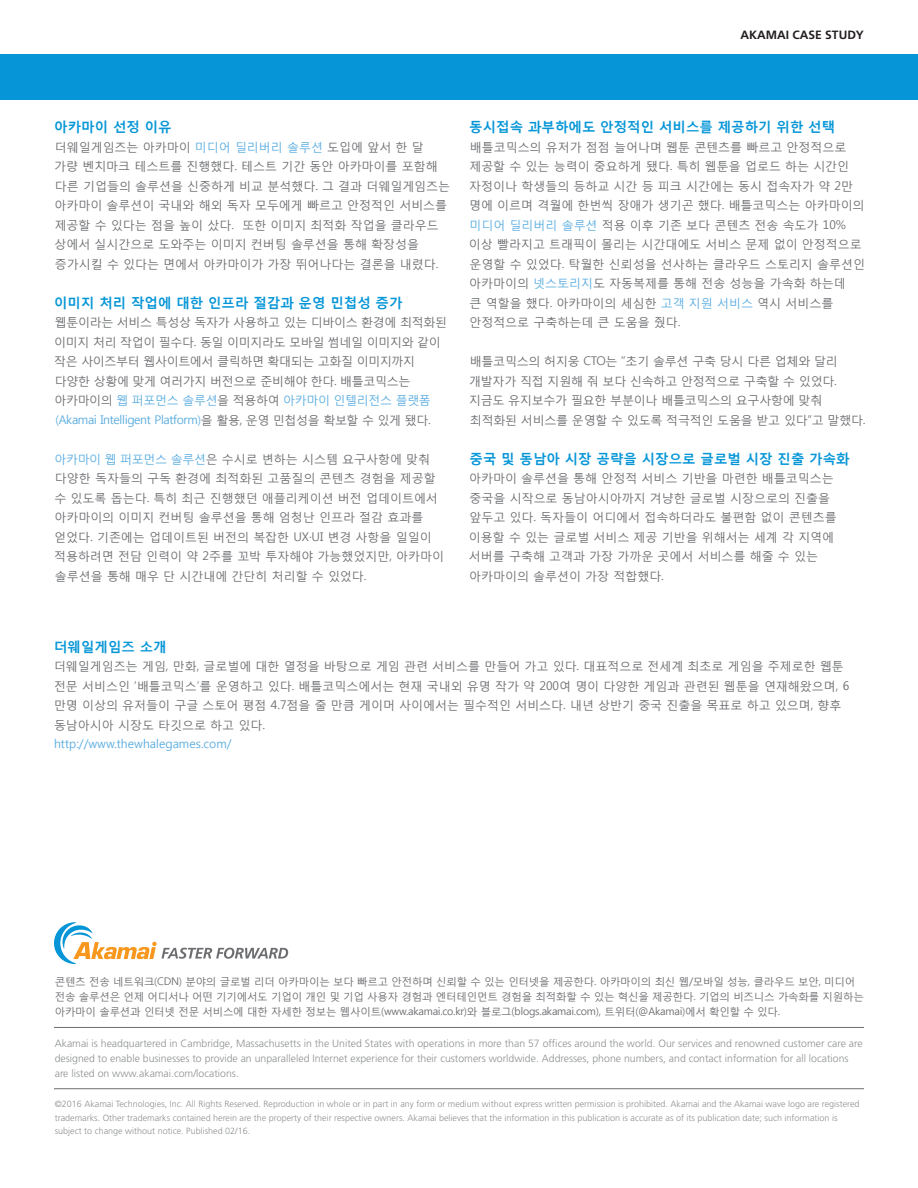
<style>
.page{position:relative;width:918px;height:1188px;background:#fff}
.page>*{position:absolute;margin:0;border:0;box-sizing:border-box;transform-origin:0 0}
.Section_Header{font:700 13.5px "Malgun Gothic";color:#0696d7}
.Section_Header-2{font:12px/19.5px "Malgun Gothic";color:#6c6d70}
.Section_Header-3{font:12px/19.5px "Malgun Gothic";letter-spacing:-.03em;color:#6c6d70}
.Section_Header-4{font:12px/19.5px "Malgun Gothic";letter-spacing:-.02em;color:#6c6d70}
.Section_Header-5{font:12px "Malgun Gothic";color:#5bade0}
.t1{font:700 12px "Frutiger LT Std";color:#231f20}
.t2{font:300 10.5px/15px "Frutiger LT Std";color:#8e9091}
.Section_Header-6{font:10.5px/15px "Malgun Gothic";letter-spacing:-.02em;color:#6c6d70}
.t3{font:300 9px/13.5px "Frutiger LT Std";color:#8e9091}
.s1{color:#5bade0}
</style>
<div class="page">
<div style="left:0;top:54px;width:918px;height:45px;background:#0696d7"></div>
<svg style="left:54px;top:922px;width:234px;height:42px"></svg>
<hr style="left:54px;top:1088px;width:810px;height:1px;background:#6c6d70">
<hr style="left:54px;top:1027px;width:810px;height:1px;background:#6c6d70">
<p class="t1" style="left:741px;top:28px;width:125px">AKAMAI CASE STUDY</p>
<p class="Section_Header" style="left:54px;top:118px;width:119px">아카마이 선정 이유</p>
<p class="Section_Header-2" style="left:54px;top:137px;width:398px">더웨일게임즈는 아카마이 <span class="s1">미디어 딜리버리 솔루션</span> 도입에 앞서 한 달<br>가량 벤치마크 테스트를 진행했다. 테스트 기간 동안 아카마이를 포함해 다른 기업들의 솔루션을 신중하게 비교 분석했다. 그 결과 더웨일게임즈는 아카마이 솔루션이 국내와 해외 독자 모두에게 빠르고 안정적인 서비스를 제공할 수 있다는 점을 높이 샀다. 또한 이미지 최적화 작업을 클라우드 상에서 실시간으로 도와주는 이미지 컨버팅 솔루션을 통해 확장성을 증가시킬 수 있다는 면에서 아카마이가 가장 뛰어나다는 결론을 내렸다.</p>
<p class="Section_Header" style="left:54px;top:294px;width:350px">이미지 처리 작업에 대한 인프라 절감과 운영 민첩성 증가</p>
<p class="Section_Header-3" style="left:54px;top:312px;width:394px">웹툰이라는 서비스 특성상 독자가 사용하고 있는 디바이스 환경에 최적화된 이미지 처리 작업이 필수다. 동일 이미지라도 모바일 썸네일 이미지와 같이 작은 사이즈부터 웹사이트에서 클릭하면 확대되는 고화질 이미지까지 다양한 상황에 맞게 여러가지 버전으로 준비해야 한다. 배틀코믹스는 아카마이의 <span class="s1">웹 퍼포먼스 솔루션</span>을 적용하여 <span class="s1">아카마이 인텔리전스 플랫폼 (Akamai Intelligent Platform)</span>을 활용, 운영 민첩성을 확보할 수 있게 됐다.</p>
<p class="Section_Header-2" style="left:54px;top:449px;width:392px"><span class="s1">아카마이 웹 퍼포먼스 솔루션</span>은 수시로 변하는 시스템 요구사항에 맞춰 다양한 독자들의 구독 환경에 최적화된 고품질의 콘텐츠 경험을 제공할 수 있도록 돕는다. 특히 최근 진행했던 애플리케이션 버전 업데이트에서 아카마이의 이미지 컨버팅 솔루션을 통해 엄청난 인프라 절감 효과를 얻었다. 기존에는 업데이트된 버전의 복잡한 UX·UI 변경 사항을 일일이 적용하려면 전담 인력이 약 2주를 꼬박 투자해야 가능했었지만, 아카마이 솔루션을 통해 매우 단 시간내에 간단히 처리할 수 있었다.</p>
<p class="Section_Header" style="left:469px;top:118px;width:368px">동시접속 과부하에도 안정적인 서비스를 제공하기 위한 선택</p>
<p class="Section_Header-2" style="left:469px;top:137px;width:398px">배틀코믹스의 유저가 점점 늘어나며 웹툰 콘텐츠를 빠르고 안정적으로 제공할 수 있는 능력이 중요하게 됐다. 특히 웹툰을 업로드 하는 시간인 자정이나 학생들의 등하교 시간 등 피크 시간에는 동시 접속자가 약 2만 명에 이르며 격월에 한번씩 장애가 생기곤 했다. 배틀코믹스는 아카마이의 <span class="s1">미디어 딜리버리 솔루션</span> 적용 이후 기존 보다 콘텐츠 전송 속도가 10% 이상 빨라지고 트래픽이 몰리는 시간대에도 서비스 문제 없이 안정적으로 운영할 수 있었다. 탁월한 신뢰성을 선사하는 클라우드 스토리지 솔루션인 아카마이의 <span class="s1">넷스토리지</span>도 자동복제를 통해 전송 성능을 가속화 하는데<br>큰 역할을 했다. 아카마이의 세심한 <span class="s1">고객 지원 서비스</span> 역시 서비스를 안정적으로 구축하는데 큰 도움을 줬다.</p>
<p class="Section_Header-4" style="left:469px;top:351px;width:398px">배틀코믹스의 허지웅 CTO는 “초기 솔루션 구축 당시 다른 업체와 달리 개발자가 직접 지원해 줘 보다 신속하고 안정적으로 구축할 수 있었다. 지금도 유지보수가 필요한 부분이나 배틀코믹스의 요구사항에 맞춰 최적화된 서비스를 운영할 수 있도록 적극적인 도움을 받고 있다”고 말했다.</p>
<p class="Section_Header" style="left:470px;top:450px;width:382px">중국 및 동남아 시장 공략을 시장으로 글로벌 시장 진출 가속화</p>
<p class="Section_Header-2" style="left:469px;top:468px;width:369px">아카마이 솔루션을 통해 안정적 서비스 기반을 마련한 배틀코믹스는 중국을 시작으로 동남아시아까지 겨냥한 글로벌 시장으로의 진출을 앞두고 있다. 독자들이 어디에서 접속하더라도 불편함 없이 콘텐츠를 이용할 수 있는 글로벌 서비스 제공 기반을 위해서는 세계 각 지역에 서버를 구축해 고객과 가장 가까운 곳에서 서비스를 해줄 수 있는 아카마이의 솔루션이 가장 적합했다.</p>
<p class="Section_Header" style="left:54px;top:638px;width:114px">더웨일게임즈 소개</p>
<p class="Section_Header-2" style="left:54px;top:656px;width:797px">더웨일게임즈는 게임, 만화, 글로벌에 대한 열정을 바탕으로 게임 관련 서비스를 만들어 가고 있다. 대표적으로 전세계 최초로 게임을 주제로한 웹툰 전문 서비스인 ‘배틀코믹스’를 운영하고 있다. 배틀코믹스에서는 현재 국내외 유명 작가 약 200여 명이 다양한 게임과 관련된 웹툰을 연재해왔으며, 6 만명 이상의 유저들이 구글 스토어 평점 4.7점을 줄 만큼 게이머 사이에서는 필수적인 서비스다. 내년 상반기 중국 진출을 목표로 하고 있으며, 향후 동남아시아 시장도 타깃으로 하고 있다.</p>
<p class="Section_Header-5" style="left:54px;top:737px;width:179px">http://www.thewhalegames.com/</p>
<p class="Section_Header-6" style="left:55px;top:974px;width:811px">콘텐츠 전송 네트워크(CDN) 분야의 글로벌 리더 아카마이는 보다 빠르고 안전하며 신뢰할 수 있는 인터넷을 제공한다. 아카마이의 최신 웹/모바일 성능, 클라우드 보안, 미디어 전송 솔루션은 언제 어디서나 어떤 기기에서도 기업이 개인 및 기업 사용자 경험과 엔터테인먼트 경험을 최적화할 수 있는 혁신을 제공한다. 기업의 비즈니스 가속화를 지원하는 아카마이 솔루션과 인터넷 전문 서비스에 대한 자세한 정보는 웹사이트(www.akamai.co.kr)와 블로그(blogs.akamai.com), 트위터(@Akamai)에서 확인할 수 있다.</p>
<p class="t2" style="left:55px;top:1036px;width:809px">Akamai is headquartered in Cambridge, Massachusetts in the United States with operations in more than 57 offices around the world. Our services and renowned customer care are designed to enable businesses to provide an unparalleled Internet experience for their customers worldwide. Addresses, phone numbers, and contact information for all locations are listed on www.akamai.com/locations.</p>
<p class="t3" style="left:55px;top:1097px;width:806px">©2016 Akamai Technologies, Inc. All Rights Reserved. Reproduction in whole or in part in any form or medium without express written permission is prohibited. Akamai and the Akamai wave logo are registered trademarks. Other trademarks contained herein are the property of their respective owners. Akamai believes that the information in this publication is accurate as of its publication date; such information is subject to change without notice. Published 02/16.</p>
</div>
